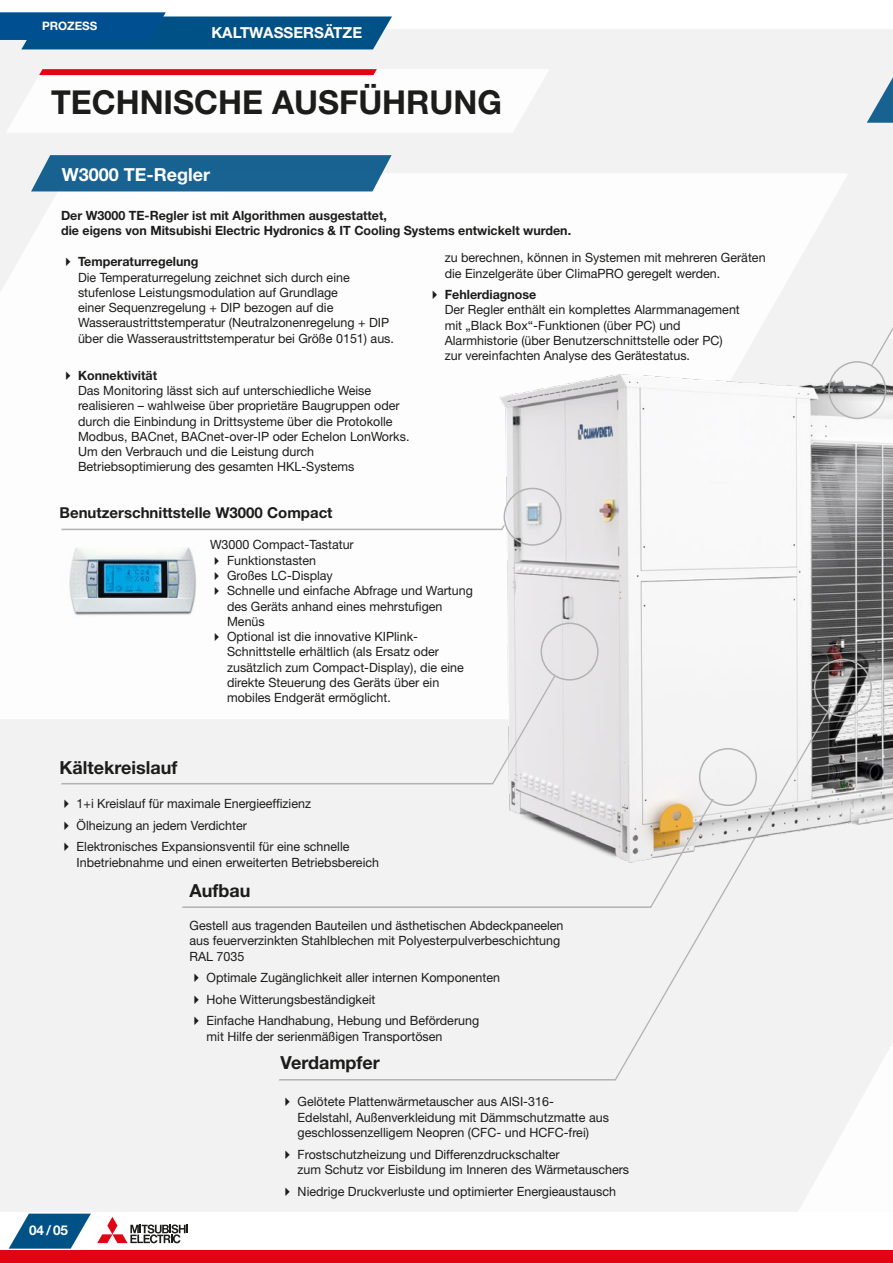
<style>
.page{position:relative;width:893px;height:1263px;background:#fff}
.page>*{position:absolute;margin:0;border:0;box-sizing:border-box;transform-origin:0 0}
.t1{font:700 33px "Helvetica Neue LT Std";color:#1c1c1b}
.t2{font:700 18px "Helvetica Neue LT Std";color:#1c1c1b}
.t3{font:700 18px "Helvetica Neue LT Std";color:#fff}
.t4{font:700 15.15px "Helvetica Neue LT Std";color:#fff}
.t5{font:700 15px "Helvetica Neue LT Std";color:#1c1c1b}
.t6{font:700 13.5px "Helvetica Neue LT Std";color:#fff}
.t7{font:12.75px/15.3px "Helvetica Neue LT Std";color:#1c1c1b}
.t8{font:700 12.75px/15.3px "Helvetica Neue LT Std";color:#1c1c1b}
.t9{font:700 11.55px "Helvetica Neue LT Std";color:#fff}
.s1{font-weight:700}
</style>
<div class="page">
<div style="left:0;top:30px;width:893px;height:1182px;background:#f2f2f2"></div>
<div style="left:0;top:1250px;width:893px;height:13px;background:#e30413"></div>
<svg style="left:9px;top:1213px;width:82px;height:35px"></svg>
<svg style="left:0;top:12px;width:392px;height:37px;background:#1b6396"></svg>
<svg style="left:97px;top:1217px;width:91px;height:26px"></svg>
<div style="left:0;top:174px;width:847px;height:545px;background:#fdfdfd"></div>
<img style="left:456px;top:324px;width:437px;height:502px">
<svg style="left:29px;top:155px;width:364px;height:36px;background:#266c97"></svg>
<svg style="left:867px;top:77px;width:26px;height:46px"></svg>
<img style="left:62px;top:536px;width:141px;height:81px">
<div style="left:504px;top:488px;width:58px;height:58px;border:2px solid #b2b2b2;border-radius:50%"></div>
<div style="left:541px;top:622px;width:58px;height:58px;border:2px solid #b2b2b2;border-radius:50%"></div>
<div style="left:814px;top:659px;width:58px;height:58px;border:2px solid #b2b2b2;border-radius:50%"></div>
<div style="left:828px;top:361px;width:58px;height:58px;border:2px solid #b2b2b2;border-radius:50%"></div>
<svg style="left:869px;top:324px;width:24px;height:43px"></svg>
<svg style="left:59px;top:674px;width:498px;height:111px"></svg>
<svg style="left:59px;top:524px;width:448px;height:7px"></svg>
<svg style="left:277px;top:704px;width:557px;height:377px"></svg>
<svg style="left:7px;top:69px;width:541px;height:63px"></svg>
<svg style="left:793px;top:927px;width:100px;height:285px"></svg>
<p class="t9" style="left:42px;top:19px;width:57px">PROZESS</p>
<p class="t4" style="left:211px;top:23px;width:152px">KALTWASSERSÄTZE</p>
<h1 class="t1" style="left:51px;top:82px;width:453px">TECHNISCHE AUSFÜHRUNG</h1>
<h2 class="t3" style="left:62px;top:163px;width:150px">W3000 TE-Regler</h2>
<p class="t8" style="left:61px;top:207px;width:512px">Der W3000 TE-Regler ist mit Algorithmen ausgestattet,<br>die eigens von Mitsubishi Electric Hydronics &amp; IT Cooling Systems entwickelt wurden.</p>
<p class="t7" style="left:78px;top:254px;width:317px;text-indent:-17px">✔ <span class="s1">Temperaturregelung<br></span>Die Temperaturregelung zeichnet sich durch eine stufenlose Leistungsmodulation auf Grundlage<br>einer Sequenzregelung + DIP bezogen auf die Wasseraustrittstemperatur (Neutralzonenregelung + DIP über die Wasseraustrittstemperatur bei Größe 0151) aus.</p>
<p class="t7" style="left:78px;top:367px;width:333px;text-indent:-17px">✔ <span class="s1">Konnektivität<br></span>Das Monitoring lässt sich auf unterschiedliche Weise realisieren – wahlweise über proprietäre Baugruppen oder durch die Einbindung in Drittsysteme über die Protokolle Modbus, BACnet, BACnet-over-IP oder Echelon LonWorks.<br>Um den Verbrauch und die Leistung durch Betriebsoptimierung des gesamten HKL-Systems</p>
<p class="t5" style="left:60px;top:503px;width:275px">Benutzerschnittstelle W3000 Compact</p>
<p class="t7" style="left:445px;top:250px;width:322px">zu berechnen, können in Systemen mit mehreren Geräten die Einzelgeräte über ClimaPRO geregelt werden.</p>
<p class="t7" style="left:445px;top:287px;width:297px;text-indent:-17px">✔ <span class="s1">Fehlerdiagnose<br></span>Der Regler enthält ein komplettes Alarmmanagement mit „Black Box“-Funktionen (über PC) und Alarmhistorie (über Benutzerschnittstelle oder PC) zur vereinfachten Analyse des Gerätestatus.</p>
<h2 class="t2" style="left:60px;top:756px;width:119px">Kältekreislauf</h2>
<p class="t7" style="left:210px;top:537px;width:145px">W3000 Compact-Tastatur</p>
<p class="t7" style="left:210px;top:552px;width:108px">✔ Funktionstasten</p>
<p class="t7" style="left:210px;top:567px;width:124px">✔ Großes LC-Display</p>
<p class="t7" style="left:227px;top:583px;width:247px;text-indent:-17px">✔ Schnelle und einfache Abfrage und Wartung des Geräts anhand eines mehrstufigen<br>Menüs</p>
<p class="t7" style="left:227px;top:629px;width:238px;text-indent:-17px">✔ Optional ist die innovative KIPlink-Schnittstelle erhältlich (als Ersatz oder zusätzlich zum Compact-Display), die eine direkte Steuerung des Geräts über ein mobiles Endgerät ermöglicht.</p>
<p class="t7" style="left:60px;top:796px;width:253px">✔ 1+i Kreislauf für maximale Energieeffizienz</p>
<p class="t7" style="left:60px;top:817px;width:189px">✔ Ölheizung an jedem Verdichter</p>
<p class="t7" style="left:77px;top:839px;width:304px;text-indent:-17px">✔ Elektronisches Expansionsventil für eine schnelle<br>Inbetriebnahme und einen erweiterten Betriebsbereich</p>
<h2 class="t2" style="left:190px;top:879px;width:63px">Aufbau</h2>
<p class="t7" style="left:190px;top:917px;width:376px">Gestell aus tragenden Bauteilen und ästhetischen Abdeckpaneelen aus feuerverzinkten Stahlblechen mit Polyesterpulverbeschichtung<br>RAL 7035</p>
<p class="t7" style="left:190px;top:970px;width:312px">✔ Optimale Zugänglichkeit aller internen Komponenten</p>
<p class="t7" style="left:190px;top:991px;width:187px">✔ Hohe Witterungsbeständigkeit</p>
<p class="t7" style="left:207px;top:1013px;width:274px;text-indent:-17px">✔ Einfache Handhabung, Hebung und Beförderung mit Hilfe der serienmäßigen Transportösen</p>
<p class="t6" style="left:29px;top:1222px;width:41px">04/05</p>
<h2 class="t2" style="left:281px;top:1051px;width:101px">Verdampfer</h2>
<p class="t7" style="left:298px;top:1094px;width:313px;text-indent:-17px">✔ Gelötete Plattenwärmetauscher aus AISI-316-<br>Edelstahl, Außenverkleidung mit Dämmschutzmatte aus geschlossenzelligem Neopren (CFC- und HCFC-frei)</p>
<p class="t7" style="left:298px;top:1146px;width:333px;text-indent:-17px">✔ Frostschutzheizung und Differenzdruckschalter<br>zum Schutz vor Eisbildung im Inneren des Wärmetauschers</p>
<p class="t7" style="left:281px;top:1183px;width:337px">✔ Niedrige Druckverluste und optimierter Energieaustausch</p>
</div>
